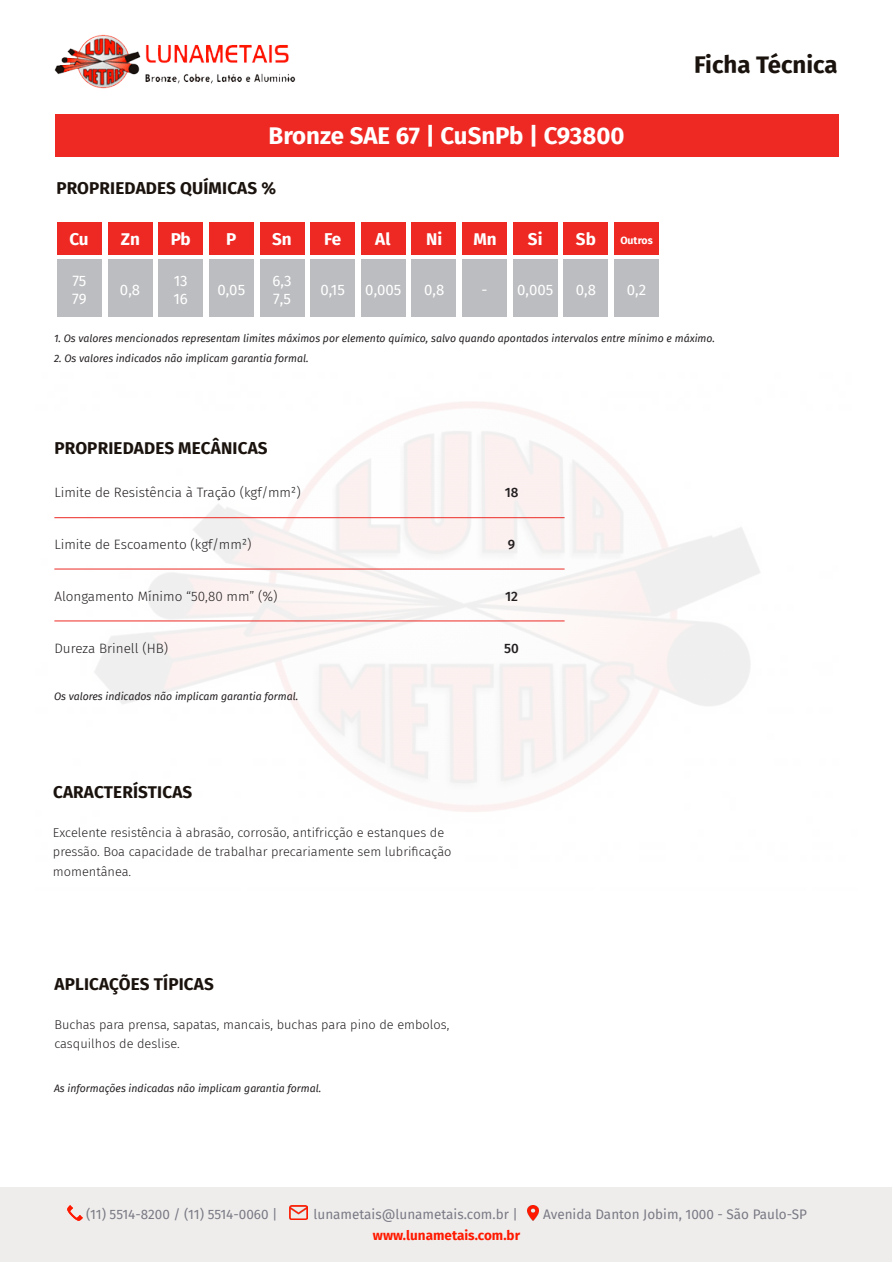
<style>
.page{position:relative;width:893px;height:1263px;background:#fff}
.page>*{position:absolute;margin:0;border:0;box-sizing:border-box;transform-origin:0 0}
.t1{font:700 24px "Fira Sans";color:#fff}
.t2{font:700 24px "Fira Sans";color:#1a120d}
.t3{font:700 17.1px "Fira Sans";letter-spacing:.01em;color:#1a120d}
.t4{font:700 17.1px "Fira Sans";color:#fff}
.t5{font:15px "Fira Sans";color:#fff}
.t6{font:300 13.5px "Fira Sans";color:#231f20}
.t7{font:13.5px "Fira Sans";color:#7a7a85}
.t8{font:700 13.5px "Fira Sans";color:#ff1900}
.t9{font:500 13.5px "Fira Sans";color:#231f20}
.t10{font:300 12.75px/19.5px "Fira Sans";color:#231f20}
.t11{font:italic 10.5px "Fira Sans";color:#231f20}
.t12{font:700 10.5px "Fira Sans";color:#fff}
</style>
<div class="page">
<div style="left:1px;top:1187px;width:891px;height:75px;background:#efedec"></div>
<div style="left:55px;top:114px;width:783px;height:43px;background:#ee2823"></div>
<img style="left:55px;top:35px;width:241px;height:53px">
<img style="left:290px;top:1206px;width:17px;height:14px">
<img style="left:528px;top:1205px;width:10px;height:15px">
<img style="left:68px;top:1205px;width:15px;height:15px">
<div style="left:57px;top:223px;width:45px;height:32px;background:#ee2823"></div>
<div style="left:361px;top:223px;width:45px;height:32px;background:#ee2823"></div>
<div style="left:108px;top:223px;width:45px;height:32px;background:#ee2823"></div>
<div style="left:411px;top:223px;width:45px;height:32px;background:#ee2823"></div>
<div style="left:158px;top:223px;width:45px;height:32px;background:#ee2823"></div>
<div style="left:462px;top:223px;width:45px;height:32px;background:#ee2823"></div>
<div style="left:209px;top:223px;width:45px;height:32px;background:#ee2823"></div>
<div style="left:513px;top:223px;width:45px;height:32px;background:#ee2823"></div>
<div style="left:260px;top:223px;width:44px;height:32px;background:#ee2823"></div>
<div style="left:563px;top:223px;width:45px;height:32px;background:#ee2823"></div>
<div style="left:310px;top:223px;width:45px;height:32px;background:#ee2823"></div>
<div style="left:614px;top:223px;width:45px;height:32px;background:#ee2823"></div>
<div style="left:57px;top:259px;width:45px;height:58px;background:#bcbdc0"></div>
<div style="left:361px;top:259px;width:45px;height:58px;background:#bcbdc0"></div>
<div style="left:108px;top:259px;width:45px;height:58px;background:#bcbdc0"></div>
<div style="left:411px;top:259px;width:45px;height:58px;background:#bcbdc0"></div>
<div style="left:158px;top:259px;width:45px;height:58px;background:#bcbdc0"></div>
<div style="left:462px;top:259px;width:45px;height:58px;background:#bcbdc0"></div>
<div style="left:209px;top:259px;width:45px;height:58px;background:#bcbdc0"></div>
<div style="left:513px;top:259px;width:45px;height:58px;background:#bcbdc0"></div>
<div style="left:260px;top:259px;width:44px;height:58px;background:#bcbdc0"></div>
<div style="left:563px;top:259px;width:45px;height:58px;background:#bcbdc0"></div>
<div style="left:310px;top:259px;width:45px;height:58px;background:#bcbdc0"></div>
<div style="left:614px;top:259px;width:45px;height:58px;background:#bcbdc0"></div>
<hr style="left:54px;top:517px;width:511px;height:1px;background:#ec2a25">
<hr style="left:54px;top:569px;width:511px;height:1px;background:#ec2a25">
<hr style="left:54px;top:620px;width:511px;height:1px;background:#ec2a25">
<p class="t1" style="left:269px;top:115px;width:357px">Bronze SAE 67 | CuSnPb | C93800</p>
<p class="t3" style="left:56px;top:173px;width:221px">PROPRIEDADES QUÍMICAS %</p>
<p class="t4" style="left:69px;top:225px;width:21px">Cu</p>
<p class="t4" style="left:121px;top:225px;width:20px">Zn</p>
<p class="t4" style="left:171px;top:225px;width:22px">Pb</p>
<p class="t4" style="left:226px;top:225px;width:12px">P</p>
<p class="t4" style="left:272px;top:225px;width:21px">Sn</p>
<p class="t4" style="left:324px;top:225px;width:19px">Fe</p>
<p class="t4" style="left:375px;top:225px;width:17px">Al</p>
<p class="t4" style="left:426px;top:225px;width:18px">Ni</p>
<p class="t4" style="left:473px;top:225px;width:25px">Mn</p>
<p class="t4" style="left:528px;top:225px;width:16px">Si</p>
<p class="t4" style="left:576px;top:225px;width:21px">Sb</p>
<p class="t12" style="left:620px;top:231px;width:34px">Outros</p>
<p class="t5" style="left:72px;top:270px;width:15px">75</p>
<p class="t5" style="left:72px;top:288px;width:16px">79</p>
<p class="t5" style="left:174px;top:270px;width:15px">13</p>
<p class="t5" style="left:173px;top:288px;width:16px">16</p>
<p class="t5" style="left:272px;top:270px;width:21px">6,3</p>
<p class="t5" style="left:273px;top:288px;width:19px">7,5</p>
<p class="t5" style="left:120px;top:279px;width:22px">0,8</p>
<p class="t5" style="left:218px;top:279px;width:29px">0,05</p>
<p class="t5" style="left:320px;top:279px;width:26px">0,15</p>
<p class="t5" style="left:365px;top:279px;width:38px">0,005</p>
<p class="t5" style="left:424px;top:279px;width:22px">0,8</p>
<p class="t5" style="left:482px;top:279px;width:8px">-</p>
<p class="t5" style="left:517px;top:279px;width:38px">0,005</p>
<p class="t5" style="left:576px;top:279px;width:22px">0,8</p>
<p class="t5" style="left:627px;top:279px;width:21px">0,2</p>
<p class="t2" style="left:694px;top:44px;width:145px">Ficha Técnica</p>
<p class="t11" style="left:54px;top:331px;width:662px">1. Os valores mencionados representam limites máximos por elemento químico, salvo quando apontados intervalos entre mínimo e máximo.</p>
<p class="t11" style="left:54px;top:350px;width:256px">2. Os valores indicados não implicam garantia formal.</p>
<p class="t3" style="left:54px;top:434px;width:215px">PROPRIEDADES MECÂNICAS</p>
<p class="t6" style="left:54px;top:483px;width:248px">Limite de Resistência à Tração (kgf/mm²)</p>
<p class="t9" style="left:505px;top:482px;width:15px">18</p>
<p class="t6" style="left:54px;top:535px;width:199px">Limite de Escoamento (kgf/mm²)</p>
<p class="t9" style="left:508px;top:534px;width:9px">9</p>
<p class="t6" style="left:54px;top:587px;width:225px">Alongamento Mínimo “50,80 mm” (%)</p>
<p class="t9" style="left:505px;top:586px;width:14px">12</p>
<p class="t6" style="left:54px;top:639px;width:115px">Dureza Brinell (HB)</p>
<p class="t9" style="left:504px;top:638px;width:16px">50</p>
<p class="t11" style="left:54px;top:688px;width:246px">Os valores indicados não implicam garantia formal.</p>
<p class="t3" style="left:53px;top:777px;width:141px">CARACTERÍSTICAS</p>
<p class="t10" style="left:53px;top:822px;width:400px">Excelente resistência à abrasão, corrosão, antifricção e estanques de pressão. Boa capacidade de trabalhar precariamente sem lubrificação momentânea.</p>
<p class="t3" style="left:54px;top:969px;width:161px">APLICAÇÕES TÍPICAS</p>
<p class="t10" style="left:54px;top:1015px;width:396px">Buchas para prensa, sapatas, mancais, buchas para pino de embolos, casquilhos de deslise.</p>
<p class="t11" style="left:54px;top:1080px;width:269px">As informações indicadas não implicam garantia formal.</p>
<p class="t7" style="left:86px;top:1204px;width:193px">(11) 5514-8200 / (11) 5514-0060 |</p>
<p class="t7" style="left:313px;top:1204px;width:206px">lunametais@lunametais.com.br |</p>
<p class="t7" style="left:543px;top:1204px;width:265px">Avenida Danton Jobim, 1000 - São Paulo-SP</p>
<p class="t8" style="left:373px;top:1224px;width:149px">www.lunametais.com.br</p>
</div>
